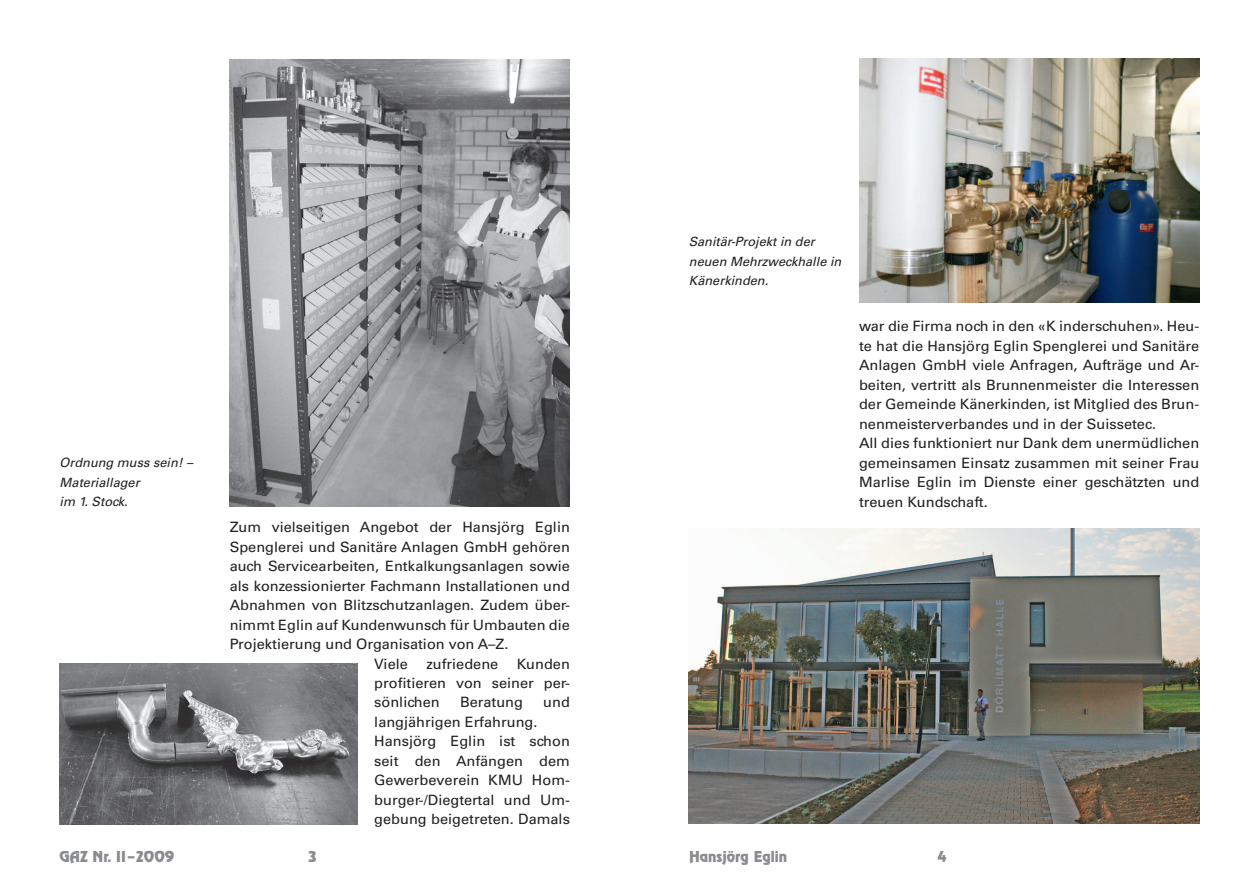
<style>
.page{position:relative;width:1259px;height:893px;background:#fff}
.page>*{position:absolute;margin:0;border:0;box-sizing:border-box;transform-origin:0 0}
.t1{font:14.25px/19.5px "Univers LT";color:#231f20}
.t2{font:13.5px "Revue LT";color:#8a8c8f}
.t3{font:italic 12.75px/19.5px "Univers LT";color:#231f20}
</style>
<div class="page">
<img style="left:230px;top:60px;width:340px;height:446px">
<img style="left:60px;top:663px;width:297px;height:162px">
<img style="left:689px;top:528px;width:510px;height:296px">
<img style="left:859px;top:58px;width:340px;height:245px">
<p class="t3" style="left:60px;top:453px;width:135px">Ordnung muss sein! –<br>Materiallager<br>im 1. Stock.</p>
<p class="t1" style="left:230px;top:517px;width:342px">Zum vielseitigen Angebot der Hansjörg Eglin</p>
<p class="t1" style="left:230px;top:537px;width:342px">Spenglerei und Sanitäre Anlagen GmbH gehören</p>
<p class="t1" style="left:230px;top:556px;width:342px">auch Servicearbeiten, Entkalkungsanlagen sowie</p>
<p class="t1" style="left:230px;top:576px;width:342px">als konzessionierter Fachmann Installationen und</p>
<p class="t1" style="left:230px;top:595px;width:342px">Abnahmen von Blitzschutzanlagen. Zudem über-</p>
<p class="t1" style="left:230px;top:615px;width:342px">nimmt Eglin auf Kundenwunsch für Umbauten die</p>
<p class="t1" style="left:230px;top:634px;width:280px">Projektierung und Organisation von A–Z.</p>
<p class="t1" style="left:374px;top:654px;width:35px">Viele</p>
<p class="t1" style="left:426px;top:654px;width:73px">zufriedene</p>
<p class="t1" style="left:374px;top:654px;width:197px;text-align:justify;text-indent:143px">Kunden profitieren von seiner per&shy;sönlichen</p>
<p class="t1" style="left:460px;top:693px;width:64px">Beratung</p>
<p class="t1" style="left:543px;top:693px;width:28px">und</p>
<p class="t1" style="left:374px;top:712px;width:197px">langjährigen Erfahrung.<br>Hansjörg Eglin ist schon seit den Anfängen dem<br>Gewerbeverein KMU Hom&shy;burger-/Diegtertal und Um&shy;gebung beigetreten. Damals</p>
<p class="t3" style="left:689px;top:232px;width:154px">Sanitär-Projekt in der neuen Mehrzweckhalle in<br>Känerkinden.</p>
<p class="t1" style="left:859px;top:316px;width:342px">war die Firma noch in den «K inderschuhen». Heu&shy;te hat die Hansjörg Eglin Spenglerei und Sanitäre Anlagen GmbH viele Anfragen, Aufträge und Ar&shy;beiten, vertritt als Brunnenmeister die Interessen der Gemeinde Känerkinden, ist Mitglied des Brun&shy;nenmeisterverbandes und in der Suissetec.<br>All dies funktioniert nur Dank dem unermüdlichen gemeinsamen Einsatz zusammen mit seiner Frau Marlise Eglin im Dienste einer geschätzten und treuen Kundschaft.</p>
<p class="t2" style="left:60px;top:847px;width:116px">GAZ Nr. II–2009</p>
<p class="t2" style="left:308px;top:847px;width:10px">3</p>
<p class="t2" style="left:689px;top:847px;width:100px">Hansjörg Eglin</p>
<p class="t2" style="left:937px;top:847px;width:10px">4</p>
</div>
